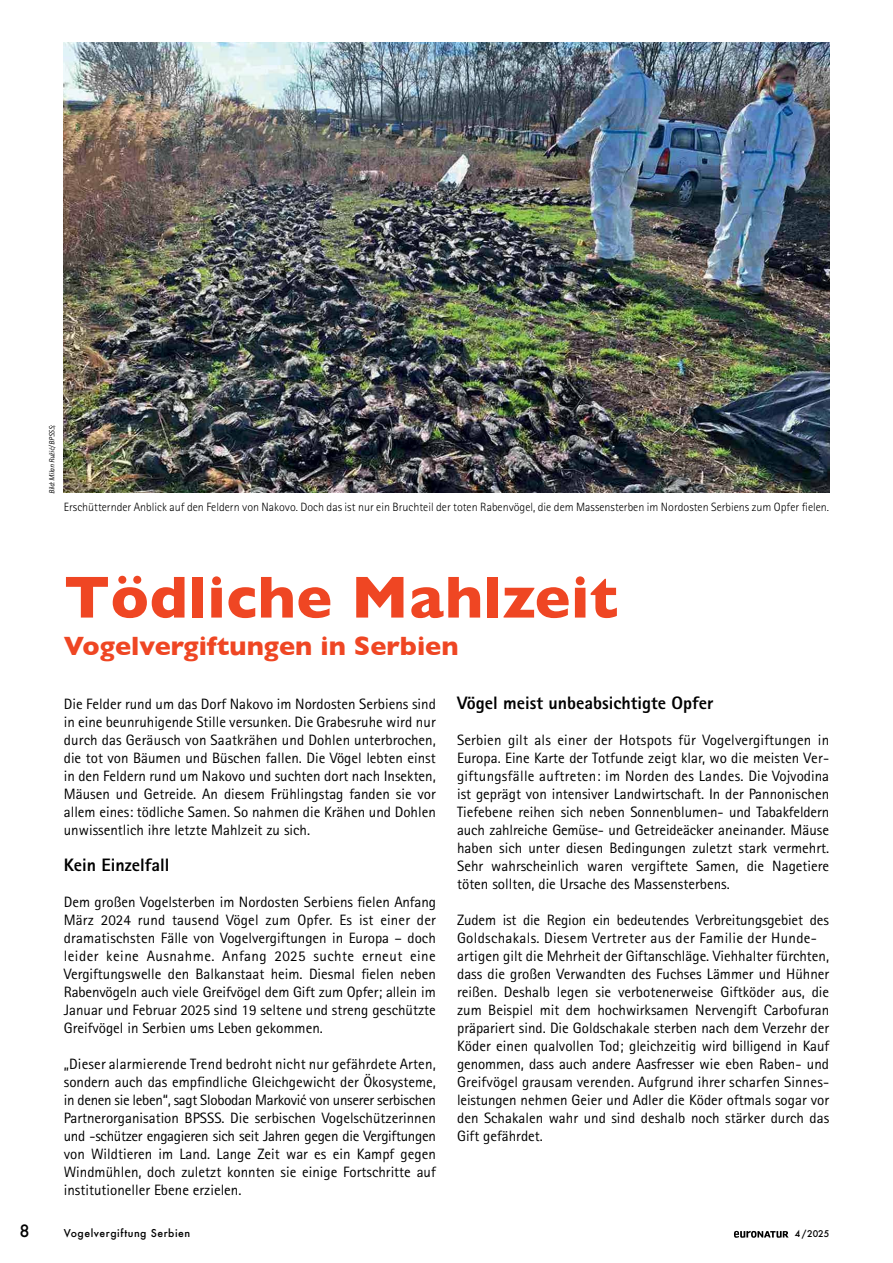
<style>
.page{position:relative;width:893px;height:1263px;background:#fff}
.page>*{position:absolute;margin:0;border:0;box-sizing:border-box;transform-origin:0 0}
.t1{font:700 60px "Gill Sans";letter-spacing:.01em;color:#ef4623}
.t2{font:700 27px "Gill Sans";color:#ef4623}
.t3{font:800 18px "Rotis Sans Serif Pro";color:#000}
.t4{font:500 16.5px "Futura";color:#000}
.t5{font:15px/18px "Rotis Sans Serif Pro";color:#000;text-align:justify}
.t6{font:300 12px "Rotis Sans Serif Pro";color:#000}
.t7{font:500 10.5px "Futura";letter-spacing:.05em;color:#000}
.t8{font:500 9px "Futura";color:#000}
.t9{font:italic 7.5px "Rotis Sans Serif Pro";color:#000}
</style>
<div class="page">
<svg style="left:734px;top:1231px;width:55px;height:7px"></svg>
<img style="left:64px;top:43px;width:765px;height:449px">
<p class="t9" style="left:48px;top:494px;width:71px;rotate:-90deg">Bild: Milan Ružić/BPSSS;</p>
<p class="t6" style="left:64px;top:500px;width:767px">Erschütternder Anblick auf den Feldern von Nakovo. Doch das ist nur ein Bruchteil der toten Rabenvögel, die dem Massensterben im Nordosten Serbiens zum Opfer fielen.</p>
<h1 class="t1" style="left:64px;top:550px;width:556px">Tödliche Mahlzeit</h1>
<h2 class="t2" style="left:64px;top:624px;width:396px">Vogelvergiftungen in Serbien</h2>
<p class="t5" style="left:64px;top:695px;width:374px">Die Felder rund um das Dorf Nakovo im Nordosten Serbiens sind in eine beunruhigende Stille versunken. Die Grabesruhe wird nur durch das Geräusch von Saatkrähen und Dohlen unterbrochen, die tot von Bäumen und Büschen fallen. Die Vögel lebten einst in den Feldern rund um Nakovo und suchten dort nach Insekten, Mäusen und Getreide. An diesem Frühlingstag fanden sie vor allem eines: tödliche Samen. So nahmen die Krähen und Dohlen unwissentlich ihre letzte Mahlzeit zu sich.</p>
<p class="t3" style="left:64px;top:853px;width:107px">Kein Einzelfall</p>
<p class="t5" style="left:64px;top:893px;width:374px">Dem großen Vogelsterben im Nordosten Serbiens fielen Anfang März 2024 rund tausend Vögel zum Opfer. Es ist einer der dramatischsten Fälle von Vogelvergiftungen in Europa – doch leider keine Ausnahme. Anfang 2025 suchte erneut eine Vergiftungswelle den Balkanstaat heim. Diesmal fielen neben Rabenvögeln auch viele Greifvögel dem Gift zum Opfer; allein im Januar und Februar 2025 sind 19 seltene und streng geschützte Greifvögel in Serbien ums Leben gekommen.</p>
<p class="t5" style="left:64px;top:1055px;width:374px">„Dieser alarmierende Trend bedroht nicht nur gefährdete Arten, sondern auch das empfindliche Gleichgewicht der Ökosysteme, in denen sie leben“, sagt Slobodan Marković von unserer serbischen Partnerorganisation BPSSS. Die serbischen Vogelschützerinnen und -schützer engagieren sich seit Jahren gegen die Vergiftungen von Wildtieren im Land. Lange Zeit war es ein Kampf gegen Windmühlen, doch zuletzt konnten sie einige Fortschritte auf institutioneller Ebene erzielen.</p>
<p class="t3" style="left:457px;top:691px;width:258px">Vögel meist unbeabsichtigte Opfer</p>
<p class="t5" style="left:457px;top:731px;width:374px">Serbien gilt als einer der Hotspots für Vogelvergiftungen in Europa. Eine Karte der Totfunde zeigt klar, wo die meisten Ver&shy;giftungsfälle auftreten: im Norden des Landes. Die Vojvodina ist geprägt von intensiver Landwirtschaft. In der Pannonischen Tiefebene reihen sich neben Sonnenblumen- und Tabakfeldern auch zahlreiche Gemüse- und Getreideäcker aneinander. Mäuse haben sich unter diesen Bedingungen zuletzt stark vermehrt.<br>Sehr wahrscheinlich waren vergiftete Samen, die Nagetiere töten sollten, die Ursache des Massensterbens.</p>
<p class="t5" style="left:457px;top:911px;width:374px;text-align:left">Zudem ist die Region ein bedeutendes Verbreitungsgebiet des Goldschakals. Diesem Vertreter aus der Familie der Hunde&shy;artigen gilt die Mehrheit der Giftanschläge. Viehhalter fürchten, dass die großen Verwandten des Fuchses Lämmer und Hühner reißen. Deshalb legen sie verbotenerweise Giftköder aus, die zum Beispiel mit dem hochwirksamen Nervengift Carbofuran präpariert sind. Die Goldschakale sterben nach dem Verzehr der Köder einen qualvollen Tod; gleichzeitig wird billigend in Kauf genommen, dass auch andere Aasfresser wie eben Raben- und Greifvögel grausam verenden. Aufgrund ihrer scharfen Sinnes&shy;leistungen nehmen Geier und Adler die Köder oftmals sogar vor den Schakalen wahr und sind deshalb noch stärker durch das Gift gefährdet.</p>
<p class="t4" style="left:19px;top:1220px;width:12px">8</p>
<p class="t8" style="left:795px;top:1228px;width:36px">4 /2025</p>
<p class="t7" style="left:64px;top:1226px;width:128px">Vogelvergiftung Serbien</p>
</div>
